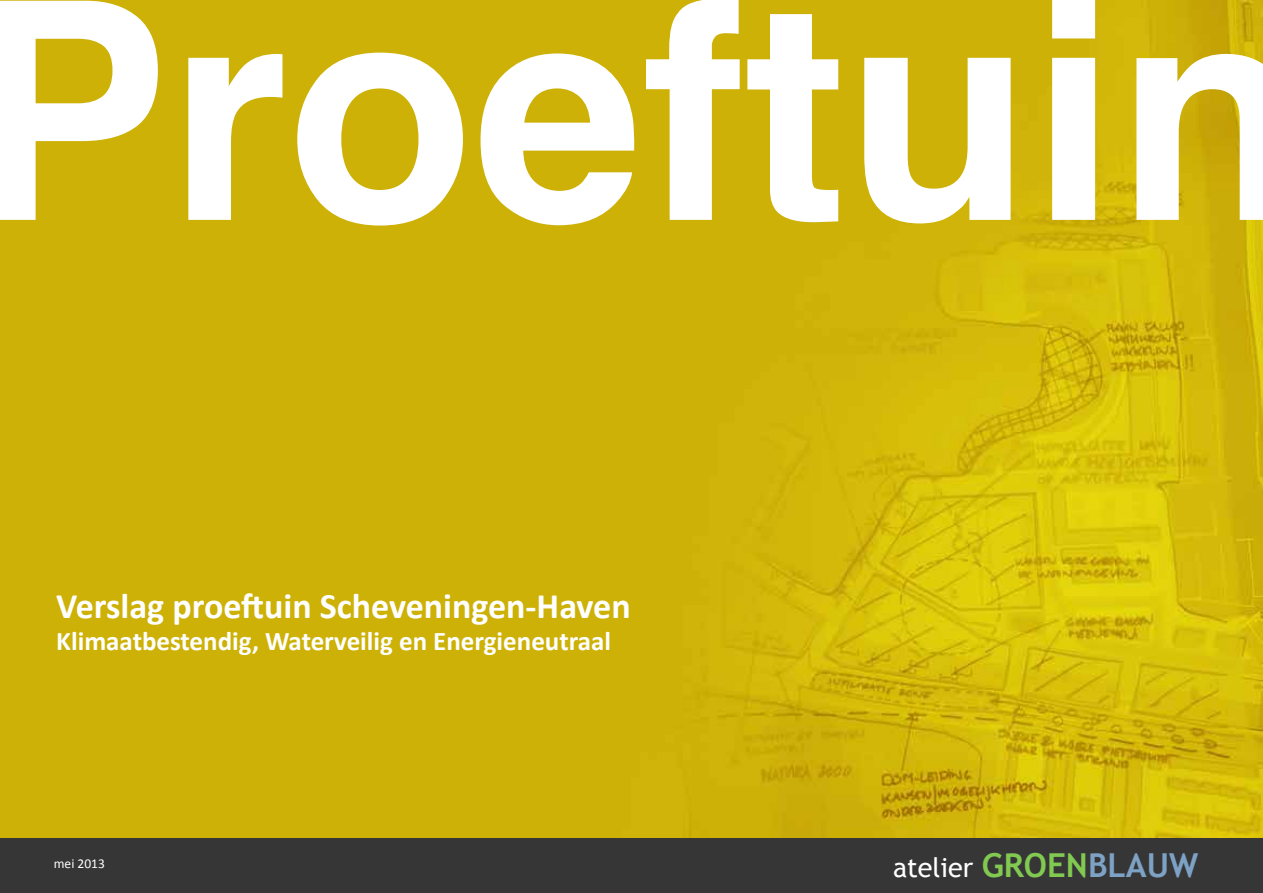
<style>
.page{position:relative;width:1263px;height:893px;background:#fff}
.page>*{position:absolute;margin:0;border:0;box-sizing:border-box;transform-origin:0 0}
.t1{font:700 304.5px "Helvetica";color:#fff}
.t2{font:700 36px "Calibri";color:#fff}
.t3{font:700 27px "Calibri";color:#fff}
.t4{font:27px "Trebuchet MS";color:#fff}
.t5{font:13.5px "Calibri";color:#fff}
.s1{font-weight:700;font-size:33px;color:#81c951}
.s2{font-weight:700;font-size:33px;color:#7da2c5}
</style>
<div class="page">
<img style="left:0;top:0;width:1263px;height:839px">
<div style="left:0;top:839px;width:1263px;height:54px;background:#363636"></div>
<h1 class="t1" style="left:-34px;top:-133px;width:1338px">Proeftuin</h1>
<h2 class="t2" style="left:56px;top:584px;width:576px">Verslag proeftuin Scheveningen-Haven</h2>
<p class="t3" style="left:56px;top:624px;width:556px">Klimaatbestendig, Waterveilig en Energieneutraal</p>
<p class="t5" style="left:54px;top:855px;width:53px">mei 2013</p>
<p class="t4" style="left:893px;top:851px;width:307px">atelier <span class="s1">GROEN</span><span class="s2">BLAUW</span></p>
</div>
